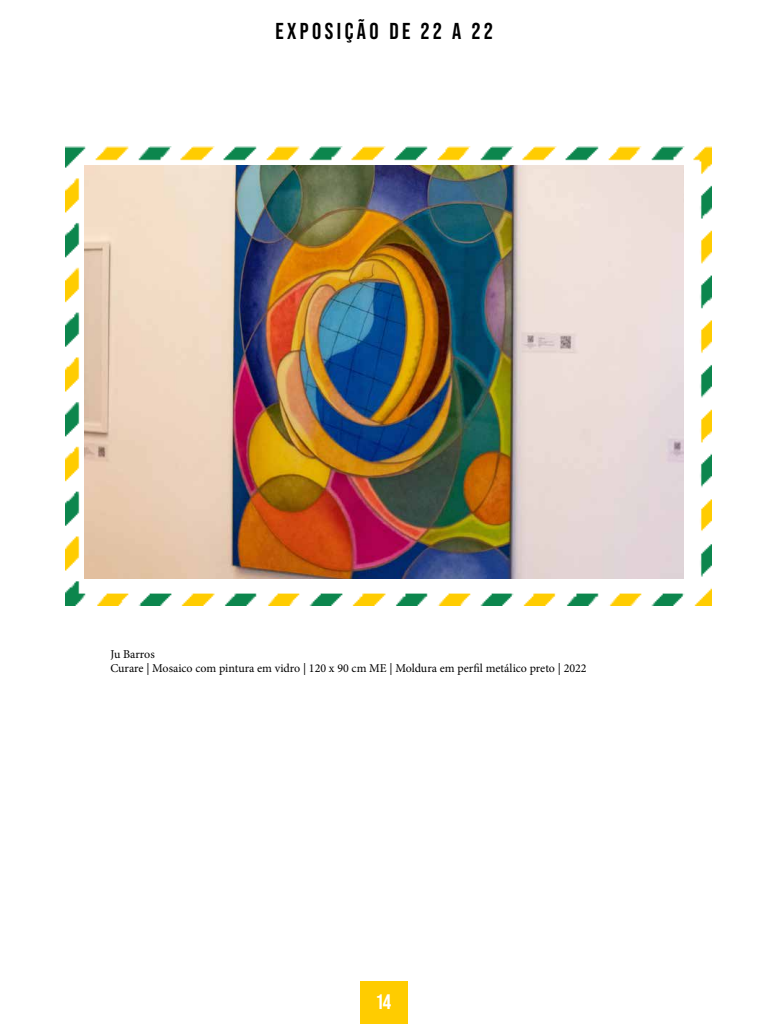
<style>
.page{position:relative;width:768px;height:1024px;background:#fff}
.page>*{position:absolute;margin:0;border:0;box-sizing:border-box;transform-origin:0 0}
.t1{font:700 23px "Bebas Neue Pro";letter-spacing:.15em;color:#000}
.t2{font:700 21px "Bebas Neue Pro";color:#fff}
.t3{font:12px/14.4px "Minion Pro";color:#000}
</style>
<div class="page">
<img style="left:65px;top:147px;width:647px;height:458px">
<img style="left:85px;top:165px;width:598px;height:414px">
<div style="left:360px;top:981px;width:48px;height:43px;background:#fc0"></div>
<h1 class="t1" style="left:275px;top:18px;width:219px">EXPOSIÇÃO DE 22 A 22</h1>
<p class="t3" style="left:110px;top:647px;width:478px">Ju Barros<br>Curare | Mosaico com pintura em vidro | 120 x 90 cm ME | Moldura em perfil metálico preto | 2022</p>
<h2 class="t2" style="left:377px;top:990px;width:16px">14</h2>
</div>
